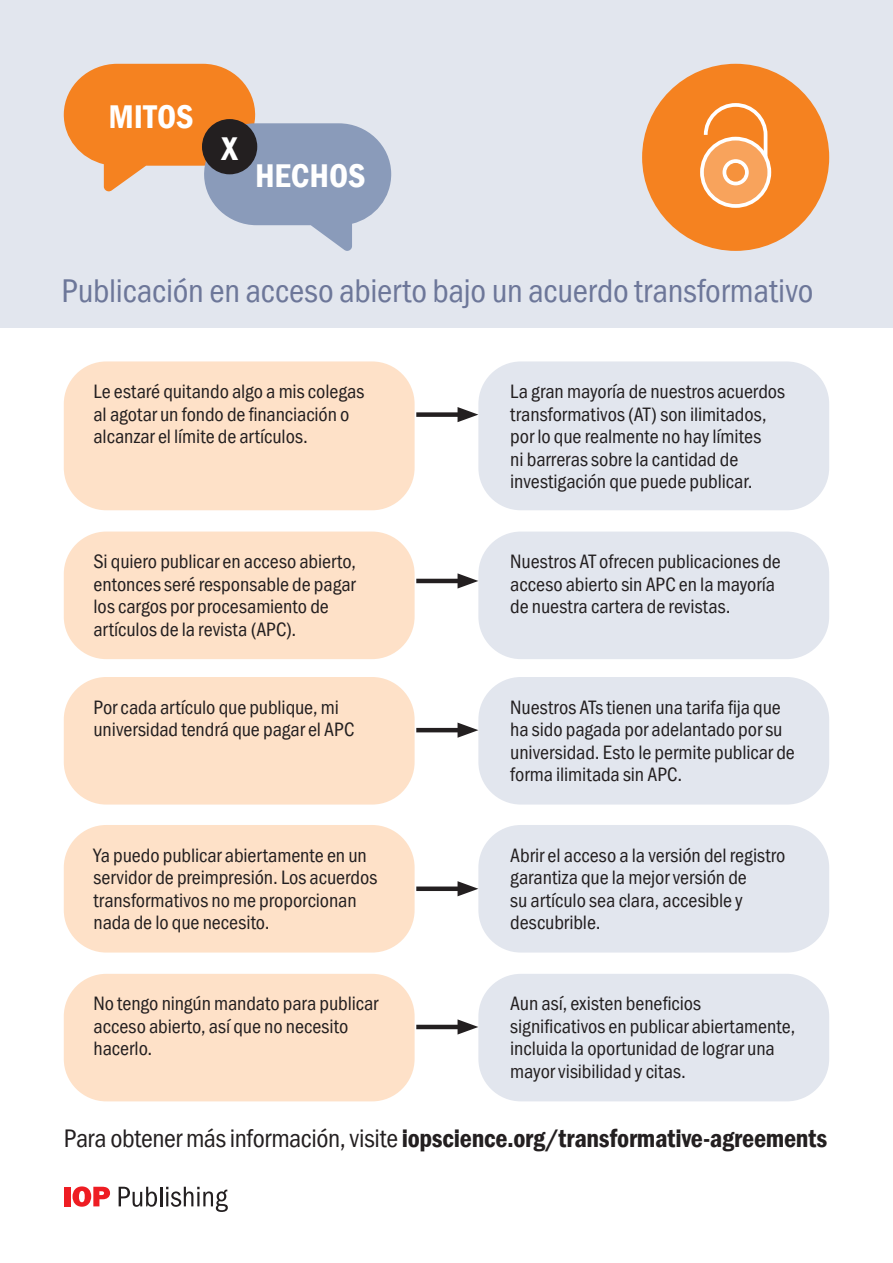
<style>
.page{position:relative;width:893px;height:1263px;background:#fff}
.page>*{position:absolute;margin:0;border:0;box-sizing:border-box;transform-origin:0 0}
.t1{font:33px "Franklin Gothic Cond ITC";letter-spacing:-.005em;color:#6d7799}
.t2{font:600 33px "Franklin Gothic Cond ITC";color:#fff}
.t3{font:600 25.5px "Franklin Gothic Cond ITC";letter-spacing:-.01em;color:#231f20}
.t4{font:19.5px/22.5px "Franklin Gothic Cond ITC";letter-spacing:-.005em;color:#231f20}
.s1{font-weight:400}
</style>
<div class="page">
<div style="left:0;top:0;width:893px;height:327px;background:#e2e6ee"></div>
<div style="left:64px;top:1187px;width:6px;height:19px;background:#ee1d23"></div>
<svg style="left:73px;top:1186px;width:37px;height:21px"></svg>
<svg style="left:119px;top:1187px;width:109px;height:25px"></svg>
<svg style="left:63px;top:64px;width:329px;height:187px"></svg>
<div style="left:202px;top:119px;width:55px;height:55px;background:#231f20;border-radius:50%"></div>
<div style="left:64px;top:361px;width:351px;height:149px;background:#fee1c8;border-radius:43px"></div>
<div style="left:64px;top:531px;width:351px;height:128px;background:#fee1c8;border-radius:43px"></div>
<div style="left:64px;top:677px;width:351px;height:127px;background:#fee1c8;border-radius:43px"></div>
<div style="left:478px;top:361px;width:351px;height:149px;background:#e2e6ee;border-radius:43px"></div>
<div style="left:478px;top:531px;width:351px;height:128px;background:#e2e6ee;border-radius:43px"></div>
<div style="left:478px;top:677px;width:351px;height:127px;background:#e2e6ee;border-radius:43px"></div>
<div style="left:642px;top:64px;width:187px;height:187px;background:#f58220;border-radius:50%"></div>
<svg style="left:700px;top:103px;width:71px;height:105px"></svg>
<div style="left:416px;top:412px;width:50px;height:5px;background:#231f20"></div>
<svg style="left:458px;top:407px;width:20px;height:15px"></svg>
<hr style="left:416px;top:579px;width:50px;height:4px;background:#231f20">
<svg style="left:458px;top:573px;width:20px;height:15px"></svg>
<hr style="left:416px;top:728px;width:50px;height:4px;background:#231f20">
<svg style="left:458px;top:722px;width:20px;height:16px"></svg>
<div style="left:64px;top:825px;width:351px;height:127px;background:#fee1c8;border-radius:43px"></div>
<div style="left:64px;top:974px;width:351px;height:127px;background:#fee1c8;border-radius:43px"></div>
<div style="left:478px;top:825px;width:351px;height:127px;background:#e2e6ee;border-radius:43px"></div>
<div style="left:478px;top:974px;width:351px;height:127px;background:#e2e6ee;border-radius:43px"></div>
<div style="left:416px;top:886px;width:50px;height:5px;background:#231f20"></div>
<svg style="left:458px;top:881px;width:20px;height:15px"></svg>
<hr style="left:416px;top:1025px;width:50px;height:4px;background:#231f20">
<svg style="left:458px;top:1019px;width:20px;height:15px"></svg>
<h1 class="t2" style="left:108px;top:97px;width:87px">MITOS</h1>
<h1 class="t2" style="left:221px;top:129px;width:18px">X</h1>
<h1 class="t2" style="left:255px;top:157px;width:112px">HECHOS</h1>
<h1 class="t1" style="left:62px;top:272px;width:753px">Publicación en acceso abierto bajo un acuerdo transformativo</h1>
<p class="t4" style="left:94px;top:380px;width:272px">Le estaré quitando algo a mis colegas al agotar un fondo de financiación o alcanzar el límite de artículos.</p>
<p class="t4" style="left:94px;top:550px;width:264px">Si quiero publicar en acceso abierto, entonces seré responsable de pagar los cargos por procesamiento de artículos de la revista (APC).</p>
<p class="t4" style="left:94px;top:696px;width:262px">Por cada artículo que publique, mi universidad tendrá que pagar el APC</p>
<p class="t4" style="left:94px;top:844px;width:285px">Ya puedo publicar abiertamente en un servidor de preimpresión. Los acuerdos transformativos no me proporcionan nada de lo que necesito.</p>
<p class="t4" style="left:94px;top:993px;width:286px">No tengo ningún mandato para publicar acceso abierto, así que no necesito hacerlo.</p>
<p class="t4" style="left:510px;top:380px;width:276px">La gran mayoría de nuestros acuerdos transformativos (AT) son ilimitados, por lo que realmente no hay límites<br>ni barreras sobre la cantidad de investigación que puede publicar.</p>
<p class="t4" style="left:510px;top:550px;width:272px">Nuestros AT ofrecen publicaciones de acceso abierto sin APC en la mayoría de nuestra cartera de revistas.</p>
<p class="t4" style="left:510px;top:696px;width:286px">Nuestros ATs tienen una tarifa fija que ha sido pagada por adelantado por su universidad. Esto le permite publicar de forma ilimitada sin APC.</p>
<p class="t4" style="left:510px;top:844px;width:277px">Abrir el acceso a la versión del registro garantiza que la mejor versión de<br>su artículo sea clara, accesible y descubrible.</p>
<p class="t4" style="left:510px;top:993px;width:286px">Aun así, existen beneficios significativos en publicar abiertamente, incluida la oportunidad de lograr una mayor visibilidad y citas.</p>
<h2 class="t3" style="left:64px;top:1123px;width:765px"><span class="s1">Para obtener más información, visite</span> iopscience.org/transformative-agreements</h2>
</div>
